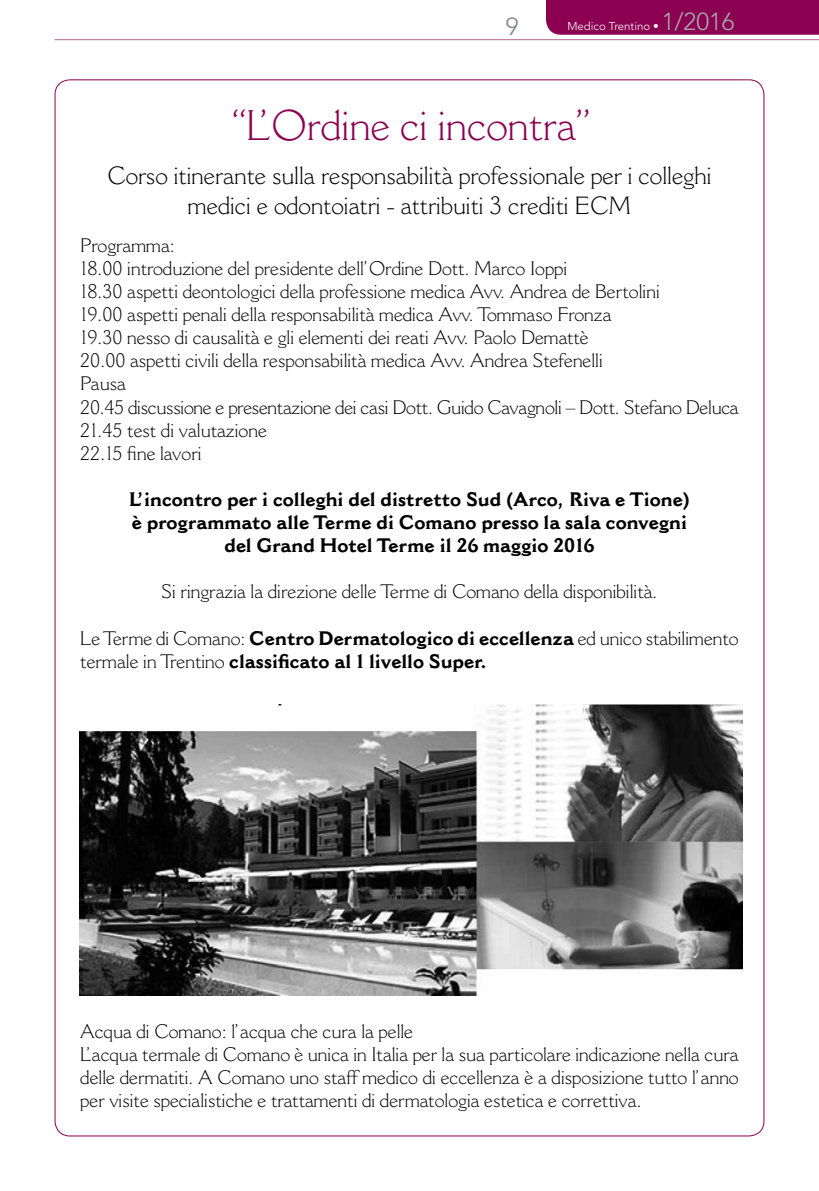
<style>
.page{position:relative;width:819px;height:1191px;background:#fff}
.page>*{position:absolute;margin:0;border:0;box-sizing:border-box;transform-origin:0 0}
.t1{font:300 42px "Cantoria";color:#8c0052}
.t2{font:300 24.5px/29.4px "Cantoria";color:#000;text-align:center}
.t3{font:300 24.5px "Avenir";color:#808285}
.t4{font:300 19.25px/23.1px "Cantoria";color:#000}
.t5{font:700 19.25px/23.1px "Cantoria";color:#000;text-align:center}
.t6{font:300 11.38px "Avenir";color:#fff}
.s1{font-size:24.5px;color:#a7a9ac}
.s2{font-weight:300}
</style>
<div class="page">
<div style="left:546px;top:0;width:273px;height:35px;background:#8c0052"></div>
<hr style="left:55px;top:39px;width:764px;height:1px;background:#b5648a">
<img style="left:79px;top:704px;width:663px;height:291px">
<p class="t3" style="left:506px;top:12px;width:14px">9</p>
<p class="t6" style="left:567px;top:19px;width:168px">Medico Trentino • <span class="s1">1/2016</span></p>
<h1 class="t1" style="left:228px;top:100px;width:367px">“L’Ordine ci incontra”</h1>
<p class="t2" style="left:107px;top:161px;width:605px">Corso itinerante sulla responsabilità professionale per i colleghi medici e odontoiatri - attribuiti 3 crediti ECM</p>
<p class="t4" style="left:80px;top:233px;width:660px">Programma:<br>18.00 introduzione del presidente dell’Ordine Dott. Marco Ioppi<br>18.30 aspetti deontologici della professione medica Avv. Andrea de Bertolini<br>19.00 aspetti penali della responsabilità medica Avv. Tommaso Fronza<br>19.30 nesso di causalità e gli elementi dei reati Avv. Paolo Demattè<br>20.00 aspetti civili della responsabilità medica Avv. Andrea Stefenelli<br>Pausa<br>20.45 discussione e presentazione dei casi Dott. Guido Cavagnoli – Dott. Stefano Deluca 21.45 test di valutazione<br>22.15 fine lavori</p>
<p class="t5" style="left:129px;top:488px;width:562px">L’incontro per i colleghi del distretto Sud (Arco, Riva e Tione) è programmato alle Terme di Comano presso la sala convegni del Grand Hotel Terme il 26 maggio 2016</p>
<p class="t4" style="left:161px;top:580px;width:498px">Si ringrazia la direzione delle Terme di Comano della disponibilità.</p>
<p class="t5" style="left:80px;top:626px;width:660px;text-align:left"><span class="s2">Le Terme di Comano:</span> Centro Dermatologico di eccellenza <span class="s2">ed unico stabilimento termale in Trentino</span> classificato al 1 livello Super.</p>
<p class="t4" style="left:80px;top:1019px;width:660px">Acqua di Comano: l’acqua che cura la pelle<br>L’acqua termale di Comano è unica in Italia per la sua particolare indicazione nella cura delle dermatiti. A Comano uno staff medico di eccellenza è a disposizione tutto l’anno per visite specialistiche e trattamenti di dermatologia estetica e correttiva.</p>
</div>
